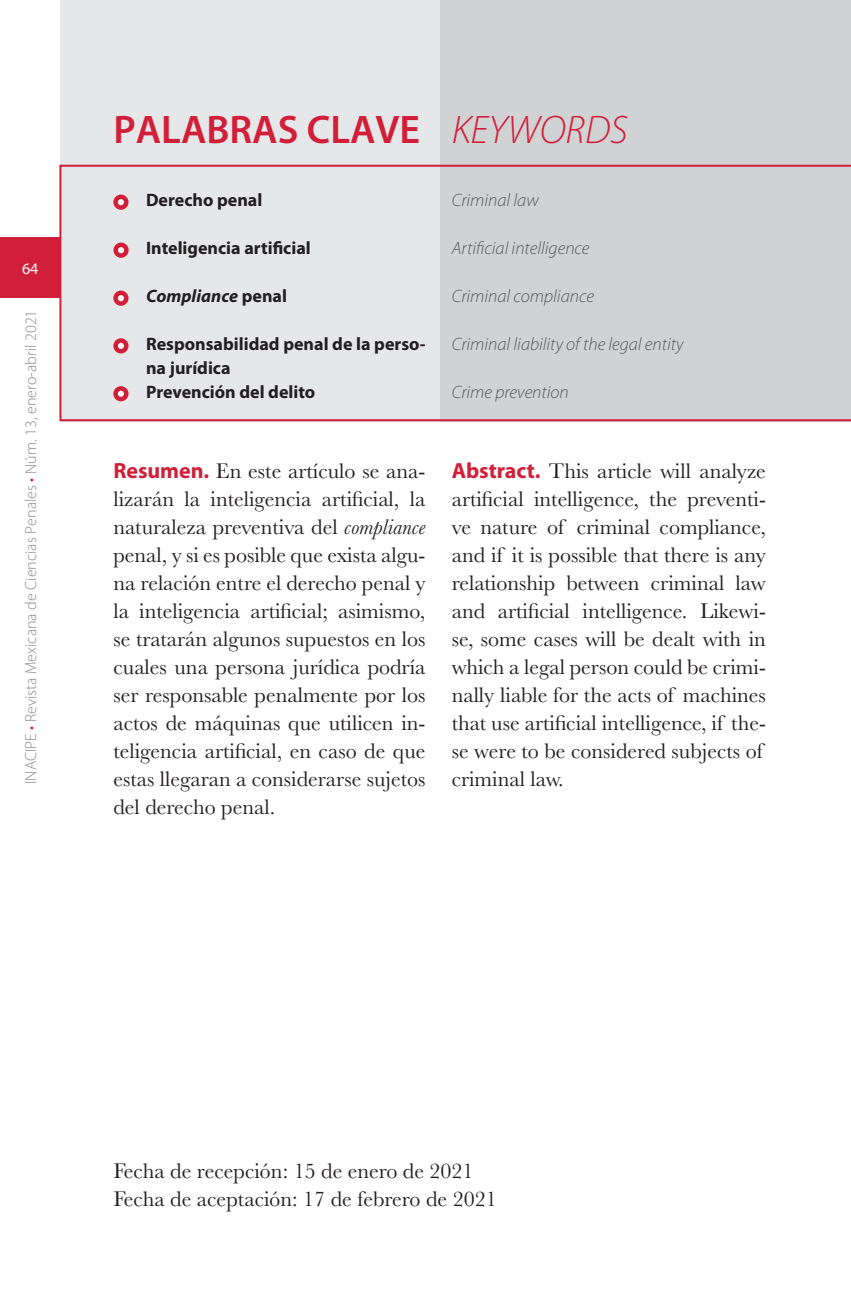
<style>
.page{position:relative;width:851px;height:1304px;background:#fff}
.page>*{position:absolute;margin:0;border:0;box-sizing:border-box;transform-origin:0 0}
.t1{font:600 40px "Myriad Pro";color:#d11e39}
.t2{font:22px/28px "Baskerville";color:#231f20}
.t3{font:italic 300 18px "Myriad Pro";color:#57585a}
.t4{font:700 18px/24px "Myriad Pro";color:#231f20}
.t5{font:italic 700 18px "Myriad Pro";color:#231f20}
.t6{font:300 16px "Myriad Pro";color:#8a8c8f}
.t7{font:16px "Myriad Pro";color:#fff}
.s1{color:#d11e39}
.s2{font-weight:300;font-style:italic}
.s3{font-style:normal}
.s4{font-family:"Myriad Pro";font-weight:700;color:#d11e39}
.s5{font-style:italic}
</style>
<div class="page">
<div style="left:0;top:238px;width:60px;height:60px;background:#d11e39"></div>
<div style="left:439px;top:0;width:411px;height:421px;background:#d1d2d4"></div>
<div style="left:60px;top:0;width:379px;height:421px;background:#e6e7e9"></div>
<div style="left:59px;top:165px;width:791px;height:256px;border:2px solid #d11e39"></div>
<div style="left:113px;top:195px;width:15px;height:15px;background:#d11e39;border-radius:50%"></div>
<svg style="left:118px;top:199px;width:6px;height:6px"></svg>
<div style="left:113px;top:243px;width:16px;height:15px;background:#d11e39;border-radius:50%"></div>
<svg style="left:118px;top:247px;width:6px;height:6px"></svg>
<div style="left:113px;top:291px;width:15px;height:15px;background:#d11e39;border-radius:50%"></div>
<svg style="left:118px;top:295px;width:6px;height:6px"></svg>
<div style="left:113px;top:338px;width:15px;height:15px;background:#d11e39;border-radius:50%"></div>
<svg style="left:118px;top:343px;width:6px;height:6px"></svg>
<div style="left:113px;top:386px;width:15px;height:15px;background:#d11e39;border-radius:50%"></div>
<svg style="left:118px;top:391px;width:6px;height:6px"></svg>
<p class="t7" style="left:22px;top:260px;width:18px">64</p>
<p class="t6" style="left:22px;top:784px;width:476px;rotate:-90deg">INACIPE <span class="s1">•</span> Revista Mexicana de Ciencias Penales <span class="s1">•</span> Núm. 13, enero-abril 2021</p>
<h1 class="t1" style="left:113px;top:108px;width:515px">PALABRAS CLAVE <span class="s2">KEYWORDS</span></h1>
<p class="t4" style="left:146px;top:188px;width:118px">Derecho penal</p>
<p class="t4" style="left:146px;top:236px;width:166px">Inteligencia artificial</p>
<p class="t5" style="left:146px;top:286px;width:142px">Compliance <span class="s3">penal</span></p>
<p class="t4" style="left:146px;top:332px;width:281px">Responsabilidad penal de la perso&shy;na jurídica<br>Prevención del delito</p>
<p class="t3" style="left:451px;top:190px;width:89px">Criminal law</p>
<p class="t3" style="left:451px;top:238px;width:139px">Artificial intelligence</p>
<p class="t3" style="left:451px;top:286px;width:144px">Criminal compliance</p>
<p class="t3" style="left:451px;top:334px;width:233px">Criminal liability of the legal entity</p>
<p class="t3" style="left:451px;top:382px;width:119px">Crime prevention</p>
<p class="t2" style="left:113px;top:457px;width:313px;text-align:justify"><span class="s4">Resumen.</span> En este artículo se ana&shy;lizarán la inteligencia artificial, la naturaleza preventiva del <span class="s5">compliance </span>penal, y si es posible que exista algu&shy;na relación entre el derecho penal y la inteligencia artificial; asimismo, se tratarán algunos supuestos en los cuales una persona jurídica podría ser responsable penalmente por los actos de máquinas que utilicen in&shy;teligencia artificial, en caso de que estas llegaran a considerarse sujetos del derecho penal.</p>
<p class="t2" style="left:451px;top:457px;width:316px"><span class="s4">Abstract.</span> This article will analyze artificial intelligence, the preventi&shy;ve nature of criminal compliance, and if it is possible that there is any relationship between criminal law and artificial intelligence. Likewi&shy;se, some cases will be dealt with in which a legal person could be crimi&shy;nally liable for the acts of machines that use artificial intelligence, if the&shy;se were to be considered subjects of criminal law.</p>
<p class="t2" style="left:113px;top:1157px;width:384px">Fecha de recepción: 15 de enero de 2021<br>Fecha de aceptación: 17 de febrero de 2021</p>
</div>
